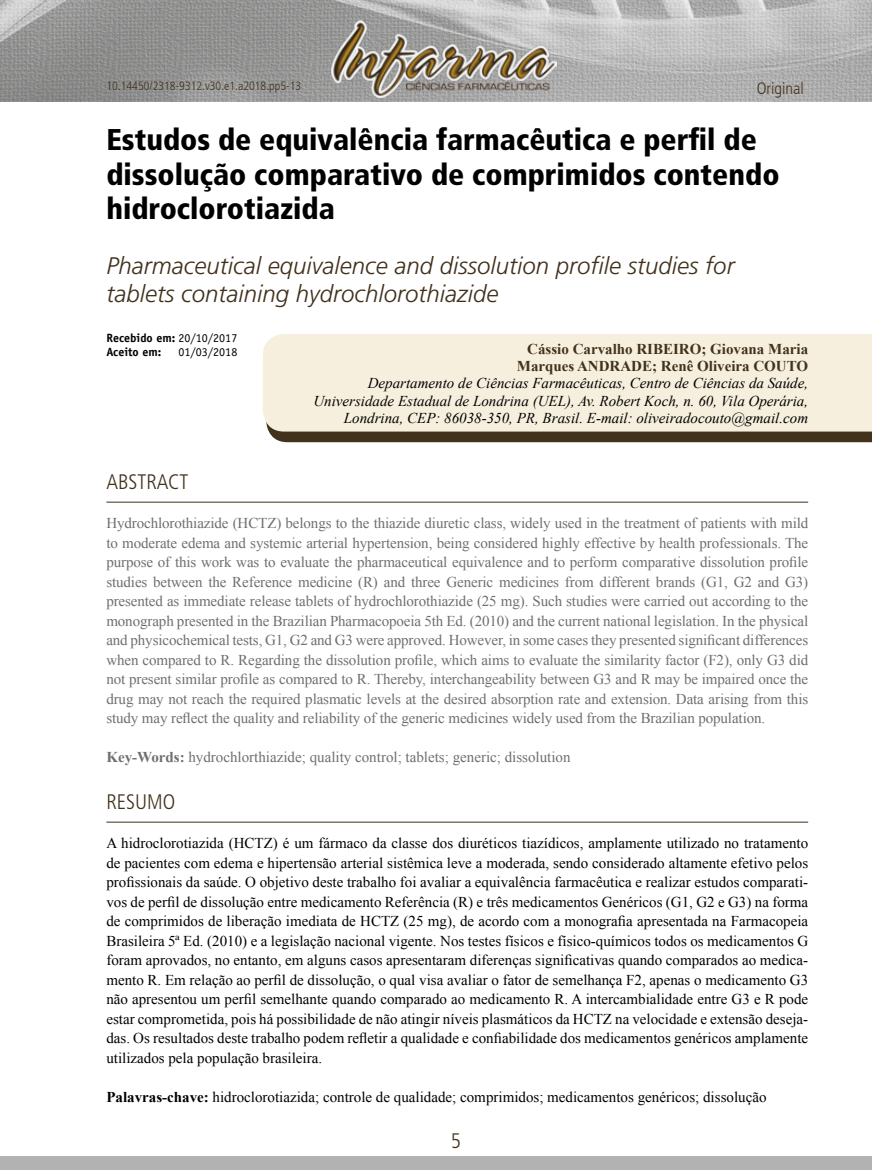
<style>
.page{position:relative;width:872px;height:1170px;background:#fff}
.page>*{position:absolute;margin:0;border:0;box-sizing:border-box;transform-origin:0 0}
.t1{font:900 condensed 30px/34.5px "Frutiger";color:#000}
.t2{font:italic 300 24px/27.6px "Frutiger";color:#41311c}
.t3{font:300 condensed 21px "Frutiger";color:#41311c}
.t4{font:300 condensed 21px "Frutiger";color:#42321c}
.t5{font:300 condensed 16.5px "Frutiger";color:#42321c}
.t6{font:15px/19.5px "Times New Roman";color:#000;text-align:justify}
.t7{font:15px/19.5px "Times New Roman";color:#706f6f;text-align:justify}
.t8{font:italic 15px/17.2px "Times New Roman";color:#000;text-align:right}
.t9{font:700 15px/17.2px "Times New Roman";color:#42321c;text-align:right}
.t10{font:300 condensed 12px "Frutiger";color:#42321c}
.t11{font:700 12px/13.8px "Officina Sans Std";color:#000}
.t12{font:12px "Officina Sans Std";color:#000}
.s1{font-weight:400}
.s2{font-weight:700}
</style>
<div class="page">
<img style="left:0;top:0;width:872px;height:101px">
<div style="left:0;top:1155px;width:872px;height:14px;background:#b3b2b2"></div>
<img style="left:332px;top:20px;width:224px;height:77px">
<svg style="left:268px;top:431px;width:604px;height:11px;background:#4c3d27"></svg>
<div style="left:263px;top:334px;width:609px;height:97px;background:#f7efdd"></div>
<hr style="left:106px;top:502px;width:702px;height:1px;background:#41311c">
<hr style="left:106px;top:821px;width:702px;height:1px;background:#41311c">
<p class="t5" style="left:757px;top:79px;width:49px">Original</p>
<h1 class="t1" style="left:106px;top:122px;width:674px">Estudos de equivalência farmacêutica e perfil de dissolução comparativo de comprimidos contendo hidroclorotiazida</h1>
<h2 class="t2" style="left:106px;top:252px;width:630px">Pharmaceutical equivalence and dissolution profile studies for tablets containing hydrochlorothiazide</h2>
<p class="t9" style="left:517px;top:340px;width:293px">Cássio Carvalho RIBEIRO; Giovana Maria<br>Marques ANDRADE; Renê Oliveira COUTO</p>
<p class="t8" style="left:313px;top:374px;width:496px">Departamento de Ciências Farmacêuticas, Centro de Ciências da Saúde,<br>Universidade Estadual de Londrina (UEL), Av. Robert Koch, n. 60, Vila Operária,<br>Londrina, CEP: 86038-350, PR, Brasil. E-mail: oliveiradocouto@gmail.com</p>
<p class="t10" style="left:106px;top:79px;width:196px">10.14450/2318-9312.v30.e1.a2018.pp5-13</p>
<p class="t11" style="left:106px;top:331px;width:132px">Recebido em: <span class="s1">20/10/2017<br></span>Aceito em:</p>
<p class="t12" style="left:179px;top:345px;width:60px">01/03/2018</p>
<h3 class="t3" style="left:106px;top:470px;width:84px">ABSTRACT</h3>
<p class="t7" style="left:106px;top:513px;width:703px">Hydrochlorothiazide (HCTZ) belongs to the thiazide diuretic class, widely used in the treatment of patients with mild to moderate edema and systemic arterial hypertension, being considered highly effective by health professionals. The purpose of this work was to evaluate the pharmaceutical equivalence and to perform comparative dissolution profile studies between the Reference medicine (R) and three Generic medicines from different brands (G1, G2 and G3) presented as immediate release tablets of hydrochlorothiazide (25 mg). Such studies were carried out according to the monograph presented in the Brazilian Pharmacopoeia 5th Ed. (2010) and the current national legislation. In the physical and physicochemical tests, G1, G2 and G3 were approved. However, in some cases they presented significant differences when compared to R. Regarding the dissolution profile, which aims to evaluate the similarity factor (F2), only G3 did not present similar profile as compared to R. Thereby, interchangeability between G3 and R may be impaired once the drug may not reach the required plasmatic levels at the desired absorption rate and extension. Data arising from this study may reflect the quality and reliability of the generic medicines widely used from the Brazilian population.</p>
<p class="t7" style="left:106px;top:747px;width:466px"><span class="s2">Key-Words:</span> hydrochlorthiazide; quality control; tablets; generic; dissolution</p>
<h3 class="t3" style="left:106px;top:790px;width:70px">RESUMO</h3>
<p class="t6" style="left:106px;top:832px;width:703px">A hidroclorotiazida (HCTZ) é um fármaco da classe dos diuréticos tiazídicos, amplamente utilizado no tratamento de pacientes com edema e hipertensão arterial sistêmica leve a moderada, sendo considerado altamente efetivo pelos profissionais da saúde. O objetivo deste trabalho foi avaliar a equivalência farmacêutica e realizar estudos comparati&shy;vos de perfil de dissolução entre medicamento Referência (R) e três medicamentos Genéricos (G1, G2 e G3) na forma de comprimidos de liberação imediata de HCTZ (25 mg), de acordo com a monografia apresentada na Farmacopeia Brasileira 5ª Ed. (2010) e a legislação nacional vigente. Nos testes físicos e físico-químicos todos os medicamentos G foram aprovados, no entanto, em alguns casos apresentaram diferenças significativas quando comparados ao medica&shy;mento R. Em relação ao perfil de dissolução, o qual visa avaliar o fator de semelhança F2, apenas o medicamento G3 não apresentou um perfil semelhante quando comparado ao medicamento R. A intercambialidade entre G3 e R pode estar comprometida, pois há possibilidade de não atingir níveis plasmáticos da HCTZ na velocidade e extensão deseja&shy;das. Os resultados deste trabalho podem refletir a qualidade e confiabilidade dos medicamentos genéricos amplamente utilizados pela população brasileira.</p>
<p class="t6" style="left:106px;top:1086px;width:661px"><span class="s2">Palavras-chave:</span> hidroclorotiazida; controle de qualidade; comprimidos; medicamentos genéricos; dissolução</p>
<h3 class="t4" style="left:451px;top:1128px;width:12px">5</h3>
</div>
